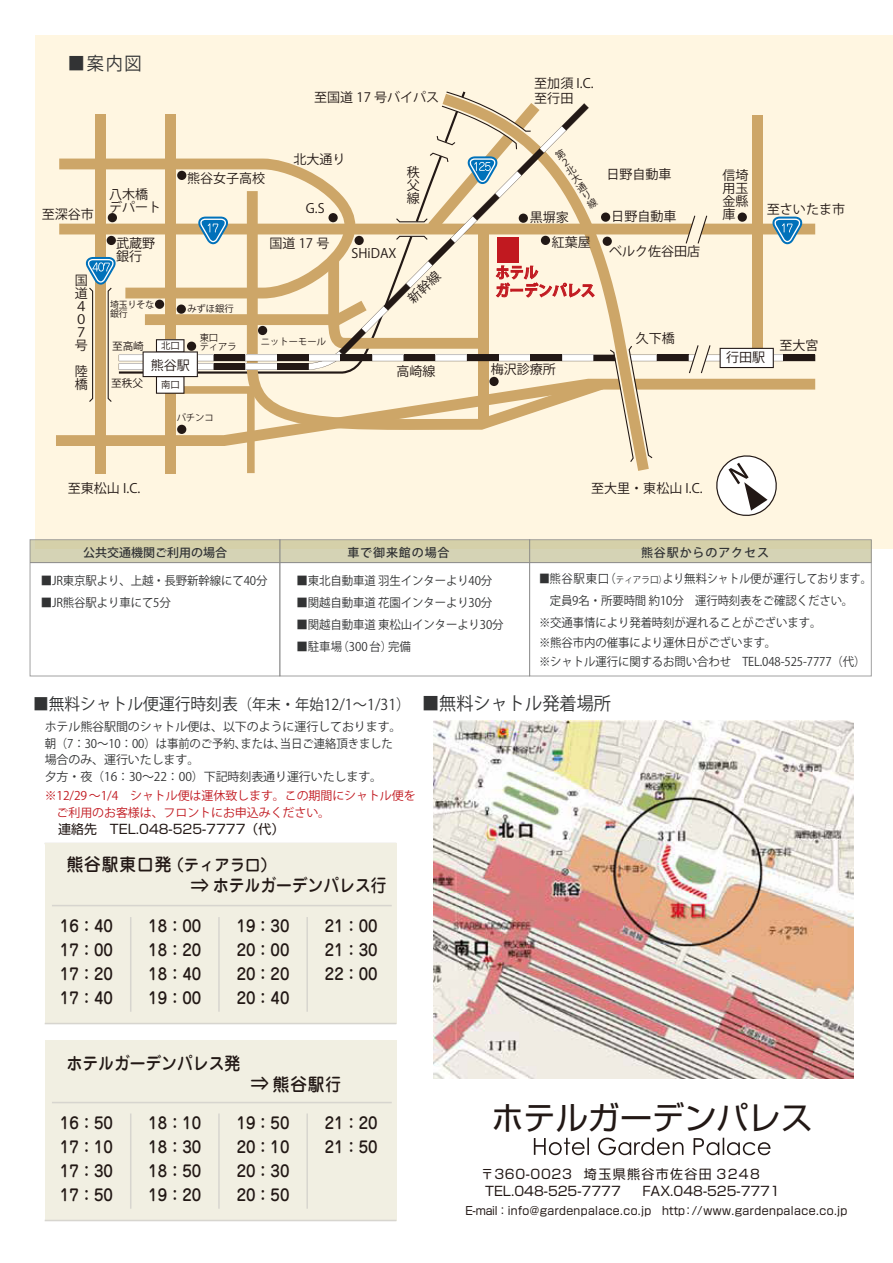
<style>
.page{position:relative;width:893px;height:1263px;background:#fff}
.page>*{position:absolute;margin:0;border:0;box-sizing:border-box;transform-origin:0 0}
.t1{font:32.1px "Shin Go Pro";color:#221815}
.t2{font:18px "Koz Go Pr 6 N";color:#323334;scale:.95 1}
.t3{font:500 17.55px "Jun 34 Pro";color:#221815;scale:.9 1}
.t4{font:500 17.55px "Jun 34 Pro";color:#221815;scale:.94 1}
.t5{font:500 16.2px "Jun 34 Pro";color:#221815;scale:.94 1}
.t6{font:500 15.9px/23.9px "Jun 34 Pro";color:#221815;text-align:justify;scale:.94 1}
.t7{font:15px "Koz Go Pr 6 N";color:#323334;scale:.95 1}
.t8{font:700 15px/18px "Koz Go Pro";color:#c11920;scale:.95 1}
.t9{font:13.05px/13px "Koz Go Pro";color:#221815}
.t10{font:12.9px/17.9px "Shin Go Pro";color:#221815}
.t11{font:12px/19.5px "Koz Go Pr 6 N";letter-spacing:-.01em;color:#323334;scale:.95 1}
.t12{font:12px/16.5px "Koz Go Pr 6 N";letter-spacing:-.01em;color:#323334}
.t13{font:12px/16.5px "Koz Go Pr 6 N";letter-spacing:-.01em;color:#c11920}
.t14{font:12px "Koz Go Pr 6 N";letter-spacing:-.01em;color:#323334;scale:.9 1}
.t15{font:500 12px "Koz Go Pr 6 N";letter-spacing:.075em;color:#323334}
.t16{font:500 12px "Koz Go Pr 6 N";color:#323334}
.t17{font:11.4px "Shin Go Pro";letter-spacing:.04em;color:#221815;scale:.95 1}
.t18{font:10.65px "Koz Go Pro";color:#221815}
.t19{font:9.3px/9.3px "Koz Go Pro";color:#221815}
.t20{font:9.3px/9.3px "Koz Go Pro";color:#221815;scale:.95 1}
.s1{font-size:9px}
.s2{font-size:16.5px}
.s3{font-size:18px}
.s4{font-size:17.55px}
.s5{font-size:19.8px}
</style>
<div class="page">
<div style="left:36px;top:35px;width:857px;height:513px;background:#fff6e1"></div>
<div style="left:530px;top:540px;width:341px;height:23px;background:#d5d3b5"></div>
<div style="left:529px;top:539px;width:342px;height:137px;border:1px solid #8a8a8a"></div>
<hr style="left:530px;top:562px;width:341px;height:1px;background:#8a8a8a">
<div style="left:280px;top:540px;width:250px;height:23px;background:#d5d3b5"></div>
<div style="left:280px;top:539px;width:250px;height:137px;border:1px solid #8a8a8a"></div>
<hr style="left:280px;top:562px;width:250px;height:1px;background:#8a8a8a">
<div style="left:30px;top:540px;width:250px;height:23px;background:#d5d3b5"></div>
<div style="left:30px;top:539px;width:250px;height:137px;border:1px solid #8a8a8a"></div>
<hr style="left:30px;top:562px;width:250px;height:1px;background:#8a8a8a">
<svg style="left:534px;top:1137px;width:55px;height:18px"></svg>
<svg style="left:598px;top:1137px;width:85px;height:18px"></svg>
<svg style="left:694px;top:1138px;width:76px;height:17px"></svg>
<img style="left:433px;top:720px;width:421px;height:359px">
<div style="left:45px;top:843px;width:351px;height:180px;background:#f1efe2"></div>
<hr style="left:52px;top:905px;width:340px;height:1px;background:#d7d5cf">
<hr style="left:130px;top:917px;width:1px;height:95px;background:#d7d5cf">
<hr style="left:218px;top:917px;width:2px;height:95px;background:#d7d5cf">
<hr style="left:306px;top:917px;width:2px;height:95px;background:#d7d5cf">
<hr style="left:45px;top:1023px;width:351px;height:1px;background:#d7d5cf">
<div style="left:45px;top:1040px;width:351px;height:180px;background:#f1efe2"></div>
<hr style="left:52px;top:1102px;width:340px;height:1px;background:#d7d5cf">
<hr style="left:130px;top:1113px;width:1px;height:96px;background:#d7d5cf">
<hr style="left:218px;top:1113px;width:2px;height:96px;background:#d7d5cf">
<hr style="left:306px;top:1113px;width:2px;height:96px;background:#d7d5cf">
<hr style="left:45px;top:1220px;width:351px;height:1px;background:#d7d5cf">
<svg style="left:56px;top:92px;width:759px;height:424px"></svg>
<h2 class="t2" style="left:68px;top:53px;width:79px">■案内図</h2>
<p class="t9" style="left:534px;top:77px;width:61px">至加須 I.C.</p>
<p class="t9" style="left:314px;top:91px;width:126px">至国道 17 号バイパス</p>
<p class="t9" style="left:534px;top:92px;width:41px">至行田</p>
<p class="t9" style="left:42px;top:208px;width:54px">至深谷市</p>
<p class="t9" style="left:75px;top:274px;width:15px">国</p>
<p class="t9" style="left:75px;top:287px;width:15px">道</p>
<p class="t9" style="left:75px;top:300px;width:15px">４</p>
<p class="t9" style="left:75px;top:313px;width:15px">０</p>
<p class="t9" style="left:75px;top:326px;width:15px">７</p>
<p class="t9" style="left:75px;top:339px;width:15px">号</p>
<p class="t9" style="left:75px;top:365px;width:15px">陸</p>
<p class="t9" style="left:75px;top:378px;width:15px">橋</p>
<p class="t9" style="left:109px;top:188px;width:54px">八木橋デパート</p>
<p class="t9" style="left:116px;top:237px;width:41px">武蔵野銀行</p>
<p class="t9" style="left:187px;top:172px;width:80px">熊谷女子高校</p>
<p class="t9" style="left:293px;top:153px;width:54px">北大通り</p>
<p class="t9" style="left:306px;top:202px;width:20px">G.S</p>
<p class="t9" style="left:269px;top:237px;width:61px">国道 17 号</p>
<p class="t9" style="left:352px;top:247px;width:46px">SHiDAX</p>
<p class="t9" style="left:407px;top:166px;width:15px">秩</p>
<p class="t9" style="left:407px;top:179px;width:15px">父</p>
<p class="t9" style="left:407px;top:192px;width:15px">線</p>
<p class="t20" style="left:110px;top:300px;width:48px">埼玉りそな銀行</p>
<p class="t19" style="left:187px;top:304px;width:48px">みずほ銀行</p>
<p class="t18" style="left:112px;top:339px;width:33px">至高崎</p>
<p class="t18" style="left:111px;top:376px;width:33px">至秩父</p>
<p class="t19" style="left:161px;top:341px;width:20px">北口</p>
<p class="t19" style="left:161px;top:380px;width:20px">南口</p>
<p class="t9" style="left:151px;top:359px;width:41px">熊谷駅</p>
<p class="t19" style="left:200px;top:333px;width:39px">東口<br>ティアラ</p>
<p class="t19" style="left:177px;top:413px;width:39px">パチンコ</p>
<p class="t19" style="left:261px;top:337px;width:67px">ニットーモール</p>
<p class="t9" style="left:396px;top:365px;width:41px">高崎線</p>
<p class="t9" style="left:530px;top:211px;width:41px">黒塀家</p>
<p class="t9" style="left:552px;top:236px;width:41px">紅葉屋</p>
<p class="t8" style="left:495px;top:264px;width:106px">ホテル<br>ガーデンパレス</p>
<p class="t9" style="left:491px;top:363px;width:67px">梅沢診療所</p>
<p class="t9" style="left:606px;top:168px;width:67px">日野自動車</p>
<p class="t9" style="left:611px;top:210px;width:67px">日野自動車</p>
<p class="t9" style="left:609px;top:245px;width:93px">ベルク佐谷田店</p>
<p class="t9" style="left:636px;top:332px;width:41px">久下橋</p>
<p class="t9" style="left:722px;top:169px;width:28px">信埼</p>
<p class="t9" style="left:722px;top:208px;width:15px">庫</p>
<p class="t9" style="left:722px;top:182px;width:28px">用玉</p>
<p class="t9" style="left:722px;top:195px;width:28px">金縣</p>
<p class="t9" style="left:767px;top:203px;width:80px">至さいたま市</p>
<p class="t9" style="left:726px;top:351px;width:41px">行田駅</p>
<p class="t9" style="left:779px;top:339px;width:41px">至大宮</p>
<p class="t9" style="left:68px;top:482px;width:74px">至東松山 I.C.</p>
<p class="t9" style="left:591px;top:482px;width:113px">至大里・東松山 I.C.</p>
<p class="t16" style="left:83px;top:545px;width:145px">公共交通機関ご利用の場合</p>
<p class="t15" style="left:347px;top:545px;width:104px">車で御来館の場合</p>
<p class="t11" style="left:41px;top:571px;width:240px">■JR東京駅より、上越・長野新幹線にて40分</p>
<p class="t11" style="left:41px;top:593px;width:138px">■JR熊谷駅より車にて5分</p>
<p class="t11" style="left:297px;top:571px;width:208px">■東北自動車道 羽生インターより40分</p>
<p class="t11" style="left:297px;top:593px;width:208px">■関越自動車道 花園インターより30分</p>
<p class="t11" style="left:297px;top:615px;width:219px">■関越自動車道 東松山インターより30分</p>
<p class="t11" style="left:297px;top:637px;width:122px">■駐車場（300 台）完備</p>
<p class="t15" style="left:641px;top:545px;width:129px">熊谷駅からのアクセス</p>
<p class="t14" style="left:539px;top:572px;width:371px">■熊谷駅東口（<span class="s1">ティアラ口）</span>より無料シャトル便が運行しております。</p>
<p class="t11" style="left:550px;top:591px;width:321px">定員9名・所要時間約10分　運行時刻表をご確認ください。</p>
<p class="t11" style="left:539px;top:613px;width:299px">※交通事情により発着時刻が遅れることがございます。</p>
<p class="t11" style="left:539px;top:633px;width:345px">※熊谷市内の催事により運休日がございます。<br>※シャトル運行に関するお問い合わせ　TEL.048-525-7777（代）</p>
<p class="t7" style="left:33px;top:696px;width:610px"><span class="s2">■無料シャトル便運行時刻表</span>（年末・年始12/1～1/31） <span class="s3">■無料シャトル発着場所</span></p>
<p class="t12" style="left:45px;top:719px;width:358px">ホテル熊谷駅間のシャトル便は、以下のように運行しております。朝（7：30～10：00）は事前のご予約､または､当日ご連絡頂きました場合のみ、運行いたします。<br>夕方・夜（16：30～22：00）下記時刻表通り運行いたします。</p>
<p class="t13" style="left:57px;top:788px;width:361px;text-indent:-12px">※12/29 ～1/4　シャトル便は運休致します。この期間にシャトル便をご利用のお客様は、フロントにお申込みください。</p>
<p class="t10" style="left:58px;top:818px;width:228px">連絡先　TEL.048-525-7777（代）</p>
<h3 class="t5" style="left:67px;top:852px;width:224px"><span class="s4">熊谷駅東口発</span>（ティアラ口）</h3>
<h3 class="t3" style="left:191px;top:871px;width:219px"><span class="s5">⇒</span> ホテルガーデンパレス行</h3>
<h3 class="t6" style="left:60px;top:913px;width:58px">16：40<br>17：00<br>17：20<br>17：40</h3>
<h3 class="t6" style="left:148px;top:913px;width:58px">18：00<br>18：20<br>18：40<br>19：00</h3>
<h3 class="t6" style="left:237px;top:913px;width:58px">19：30<br>20：00<br>20：20<br>20：40</h3>
<h3 class="t6" style="left:325px;top:913px;width:58px">21：00<br>21：30<br>22：00</h3>
<h3 class="t3" style="left:67px;top:1049px;width:194px">ホテルガーデンパレス発</h3>
<h3 class="t4" style="left:250px;top:1070px;width:98px"><span class="s5">⇒</span> 熊谷駅行</h3>
<h3 class="t6" style="left:60px;top:1109px;width:58px">16：50<br>17：10<br>17：30<br>17：50</h3>
<h3 class="t6" style="left:148px;top:1109px;width:58px">18：10<br>18：30<br>18：50<br>19：20</h3>
<h3 class="t6" style="left:237px;top:1109px;width:58px">19：50<br>20：10<br>20：30<br>20：50</h3>
<h3 class="t6" style="left:325px;top:1109px;width:58px">21：20<br>21：50</h3>
<h1 class="t1" style="left:491px;top:1091px;width:323px">ホテルガーデンパレス</h1>
<p class="t10" style="left:485px;top:1163px;width:296px;text-indent:-4px">〒360-0023 埼玉県熊谷市佐谷田 3248<br>TEL.048-525-7777 　FAX.048-525-7771</p>
<p class="t17" style="left:465px;top:1201px;width:403px">E-mail：info@gardenpalace.co.jp http：//www.gardenpalace.co.jp</p>
</div>
